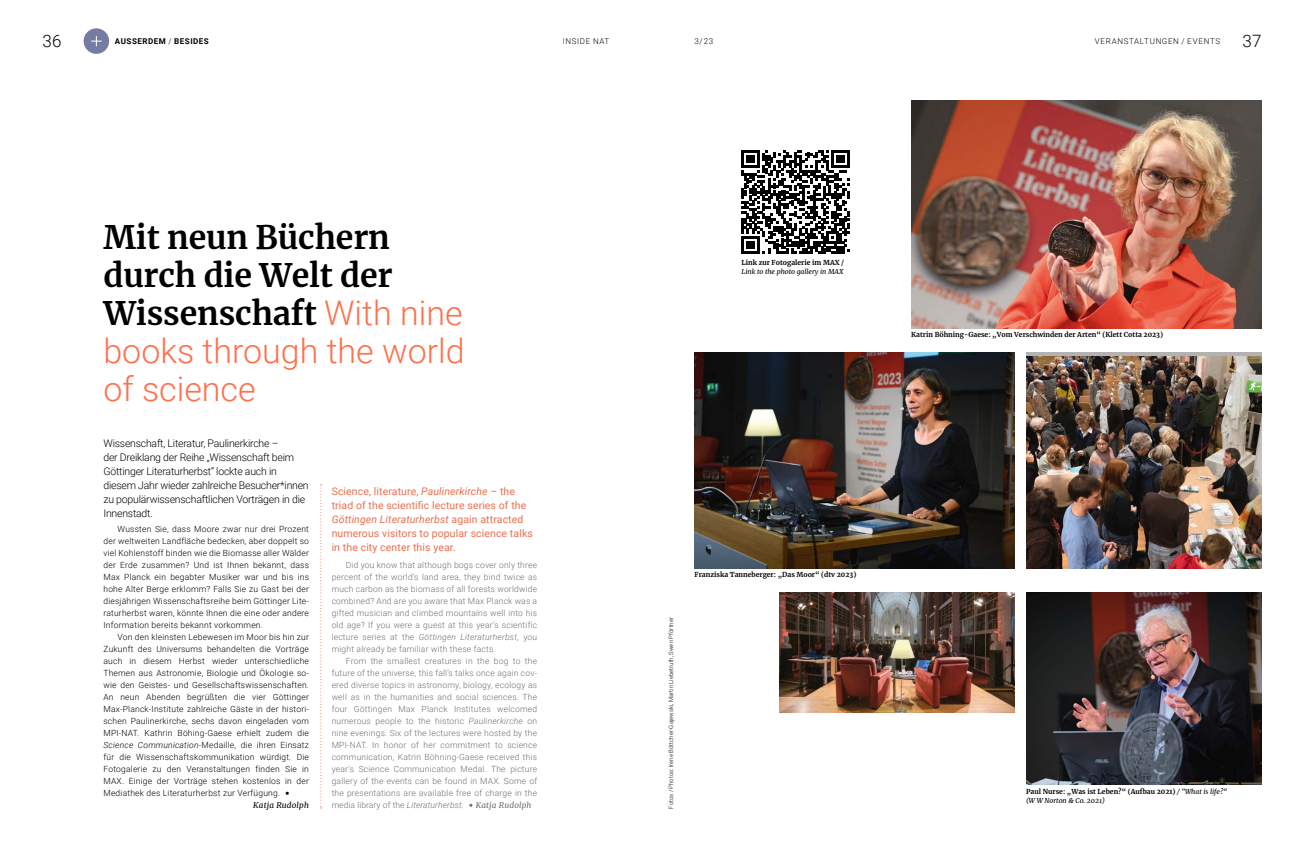
<style>
.page{position:relative;width:1304px;height:842px;background:#fff}
.page>*{position:absolute;margin:0;border:0;box-sizing:border-box;transform-origin:0 0}
.Headline_dt{font:300 34px/38px "Roboto";color:#ff704b}
.Headline_dt-2{font:700 32px/38px "Merriweather";letter-spacing:-.005em;color:#000}
.t1{font:300 17px "Roboto";color:#000}
.Vorspann_dt{font:300 10.5px/14px "Roboto";letter-spacing:-.02em;color:#000}
.Vorspann_en{font:10.5px/14px "Roboto";letter-spacing:.01em;color:#ed6e4f}
.Copy_dt{font:300 8.5px/12px "Roboto";letter-spacing:.025em;color:#000;text-align:justify}
.Copy_en{font:300 8.5px/12px "Roboto";letter-spacing:.025em;color:#706f6f;text-align:justify}
.Stichzeile_light{font:300 8px "Roboto";letter-spacing:.085em;color:#000}
.t2{font:700 8px "Roboto";letter-spacing:.065em;color:#000}
.Copy_dt-2{font:italic 8px "Merriweather";letter-spacing:.025em;color:#000}
.Bildunterschrift_dt{font:700 6.8px/9px "Merriweather";color:#000}
.Bildunterschrift_en{font:italic 6.8px "Merriweather";color:#000}
.t3{font:300 6px "Roboto";color:#000}
.s1{font-weight:300}
.s2{font-family:"Roboto";font-weight:300;font-size:34px;color:#ff704b}
.s3{font-style:italic}
.s4{font-size:16px}
.s5{font-family:"Merriweather";font-weight:400;font-style:italic;font-size:8px}
.s6{font-weight:400;font-style:italic}
</style>
<div class="page">
<div style="left:84px;top:28px;width:25px;height:26px;background:#757ca1;border-radius:50%"></div>
<svg style="left:91px;top:36px;width:11px;height:10px"></svg>
<svg style="left:320px;top:484px;width:2px;height:324px"></svg>
<svg style="left:741px;top:150px;width:109px;height:104px"></svg>
<img style="left:911px;top:100px;width:350px;height:228px">
<img style="left:1026px;top:356px;width:235px;height:212px">
<img style="left:779px;top:592px;width:235px;height:120px">
<img style="left:1027px;top:592px;width:234px;height:192px">
<img style="left:694px;top:352px;width:320px;height:216px">
<h3 class="t1" style="left:43px;top:29px;width:21px">36</h3>
<p class="t2" style="left:115px;top:36px;width:95px">AUSSERDEM <span class="s1">/</span> BESIDES</p>
<p class="Stichzeile_light" style="left:563px;top:36px;width:48px">INSIDE NAT</p>
<p class="Stichzeile_light" style="left:695px;top:36px;width:20px">3/23</p>
<h3 class="t1" style="left:1242px;top:29px;width:21px">37</h3>
<p class="Stichzeile_light" style="left:1095px;top:36px;width:127px">VERANSTALTUNGEN / EVENTS</p>
<p class="Headline_dt-2" style="left:103px;top:218px;width:361px">Mit neun Büchern durch die Welt der<br>Wissenschaft <span class="s2">With nine</span></p>
<p class="Headline_dt" style="left:103px;top:331px;width:363px">books through the world of science</p>
<p class="Vorspann_dt" style="left:103px;top:436px;width:207px">Wissenschaft, Literatur, Paulinerkirche –<br>der Dreiklang der Reihe „Wissenschaft beim Göttinger Literaturherbst“ lockte auch in diesem Jahr wieder zahlreiche Besucher*innen zu populärwissenschaftlichen Vorträgen in die Innenstadt.</p>
<p class="Copy_dt" style="left:103px;top:523px;width:207px;text-indent:14px">Wussten Sie, dass Moore zwar nur drei Prozent der weltweiten Landfläche bedecken, aber doppelt so viel Kohlenstoff binden wie die Biomasse aller Wälder der Erde zusammen? Und ist Ihnen bekannt, dass Max Planck ein begabter Musiker war und bis ins hohe Alter Berge erklomm? Falls Sie zu Gast bei der diesjährigen Wissenschaftsreihe beim Göttinger Lite&shy;raturherbst waren, könnte Ihnen die eine oder andere Information bereits bekannt vorkommen.</p>
<p class="Copy_dt" style="left:103px;top:631px;width:207px;text-indent:14px">Von den kleinsten Lebewesen im Moor bis hin zur Zukunft des Universums behandelten die Vorträge auch in diesem Herbst wieder unterschiedliche Themen aus Astronomie, Biologie und Ökologie so&shy;wie den Geistes- und Gesellschaftswissenschaften.<br>An neun Abenden begrüßten die vier Göttinger Max-Planck-Institute zahlreiche Gäste in der histori&shy;schen Paulinerkirche, sechs davon eingeladen vom MPI-NAT. Kathrin Böhing-Gaese erhielt zudem die <span class="s3">Science Communication</span>-Medaille, die ihren Einsatz für die Wissenschaftskommunikation würdigt. Die Fotogalerie zu den Veranstaltungen finden Sie in MAX. Einige der Vorträge stehen kostenlos in der Mediathek des Literaturherbst zur Verfügung. <span class="s4">•</span></p>
<p class="Copy_dt-2" style="left:253px;top:800px;width:57px">Katja Rudolph</p>
<p class="Vorspann_en" style="left:332px;top:484px;width:203px">Science, literature, <span class="s3">Paulinerkirche</span> – the triad of the scientific lecture series of the <span class="s3">Göttingen Literaturherbst</span> again attracted numerous visitors to popular science talks in the city center this year.</p>
<p class="Copy_en" style="left:332px;top:559px;width:207px;text-indent:14px">Did you know that although bogs cover only three percent of the world’s land area, they bind twice as much carbon as the biomass of all forests worldwide combined? And are you aware that Max Planck was a gifted musician and climbed mountains well into his old age? If you were a guest at this year’s scientific lecture series at the <span class="s3">Göttingen Literaturherbst</span>, you might already be familiar with these facts.</p>
<p class="Copy_en" style="left:332px;top:655px;width:207px;text-indent:14px">From the smallest creatures in the bog to the future of the universe, this fall’s talks once again cov&shy;ered diverse topics in astronomy, biology, ecology as well as in the humanities and social sciences. The four Göttingen Max Planck Institutes welcomed numerous people to the historic <span class="s3">Paulinerkirche</span> on nine evenings. Six of the lectures were hosted by the MPI-NAT. In honor of her commitment to science communication, Katrin Böhning-Gaese received this year's Science Communication Medal. The picture gallery of the events can be found in MAX. Some of the presentations are available free of charge in the media library of the <span class="s3">Literaturherbst</span>. <span class="s4">•</span> <span class="s5">Katja Rudolph</span></p>
<p class="Bildunterschrift_dt" style="left:741px;top:258px;width:104px">Link zur Fotogalerie im MAX /</p>
<p class="Bildunterschrift_en" style="left:741px;top:267px;width:103px">Link to the photo gallery in MAX</p>
<p class="Bildunterschrift_dt" style="left:911px;top:330px;width:253px">Katrin Böhning-Gaese: „Vom Verschwinden der Arten“ (Klett Cotta 2023)</p>
<p class="t3" style="left:667px;top:809px;width:193px;rotate:-90deg">Fotos / Photos: Irene Böttcher-Gajewski, Martin Liebetruth, Swen Pförtner</p>
<p class="Bildunterschrift_dt" style="left:694px;top:570px;width:163px">Franziska Tanneberger: „Das Moor“ (dtv 2023)</p>
<p class="Bildunterschrift_dt" style="left:1026px;top:787px;width:203px">Paul Nurse: „Was ist Leben?“ (Aufbau 2021) <span class="s6">/ "What is life?“ (W W Norton &amp; Co. 2021)</span></p>
</div>
